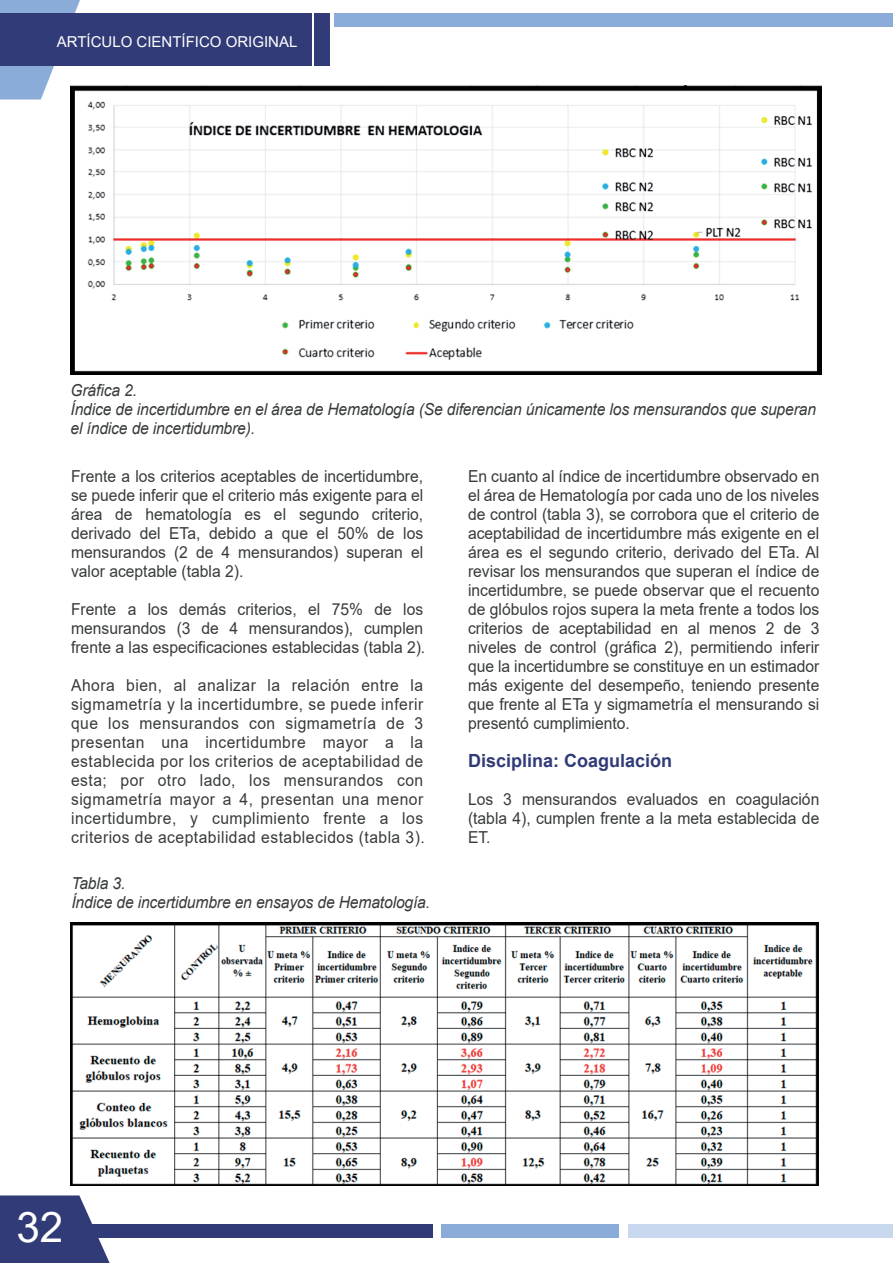
<style>
.page{position:relative;width:893px;height:1263px;background:#fff}
.page>*{position:absolute;margin:0;border:0;box-sizing:border-box;transform-origin:0 0}
.t1{font:42.15px "Arial";color:#fff}
.t2{font:700 18.15px "Arial";color:#303b77}
.t3{font:16.5px/18.9px "Arial";color:#383b3c;text-align:justify;scale:.95 1}
.t4{font:italic 16.5px/18.9px "Arial";letter-spacing:-.01em;color:#383b3c;scale:.95 1}
.t5{font:15px "Arial";color:#fff}
</style>
<div class="page">
<svg style="left:0;top:0;width:80px;height:100px"></svg>
<div style="left:0;top:13px;width:311px;height:52px;background:#303b77"></div>
<div style="left:315px;top:13px;width:15px;height:52px;background:#303b77"></div>
<div style="left:335px;top:13px;width:558px;height:14px;background:#8bacd9"></div>
<div style="left:79px;top:1224px;width:354px;height:13px;background:#303b77"></div>
<div style="left:442px;top:1224px;width:177px;height:13px;background:#8bacd9"></div>
<div style="left:628px;top:1224px;width:265px;height:13px;background:#c8d8ee"></div>
<svg style="left:0;top:1195px;width:110px;height:68px"></svg>
<img style="left:71px;top:922px;width:748px;height:263px">
<img style="left:71px;top:85px;width:750px;height:289px">
<p class="t5" style="left:57px;top:31px;width:242px">ARTÍCULO CIENTÍFICO ORIGINAL</p>
<p class="t4" style="left:71px;top:381px;width:786px">Gráfica 2.<br>Índice de incertidumbre en el área de Hematología (Se diferencian únicamente los mensurandos que superan el índice de incertidumbre).</p>
<p class="t3" style="left:71px;top:467px;width:372px">Frente a los criterios aceptables de incertidumbre, se puede inferir que el criterio más exigente para el área de hematología es el segundo criterio, derivado del ETa, debido a que el 50% de los mensurandos (2 de 4 mensurandos) superan el valor aceptable (tabla 2).</p>
<p class="t3" style="left:71px;top:600px;width:374px;text-align:left">Frente a los demás criterios, el 75% de los mensurandos (3 de 4 mensurandos), cumplen frente a las especificaciones establecidas (tabla 2).</p>
<p class="t3" style="left:71px;top:676px;width:374px">Ahora bien, al analizar la relación entre la sigmametría y la incertidumbre, se puede inferir que los mensurandos con sigmametría de 3 presentan una incertidumbre mayor a la establecida por los criterios de aceptabilidad de esta; por otro lado, los mensurandos con sigmametría mayor a 4, presentan una menor incertidumbre, y cumplimiento frente a los criterios de aceptabilidad establecidos (tabla 3).</p>
<p class="t4" style="left:71px;top:874px;width:379px">Tabla 3.<br>Índice de incertidumbre en ensayos de Hematología.</p>
<p class="t3" style="left:468px;top:467px;width:371px">En cuanto al índice de incertidumbre observado en el área de Hematología por cada uno de los niveles de control (tabla 3), se corrobora que el criterio de aceptabilidad de incertidumbre más exigente en el área es el segundo criterio, derivado del ETa. Al revisar los mensurandos que superan el índice de incertidumbre, se puede observar que el recuento de glóbulos rojos supera la meta frente a todos los criterios de aceptabilidad en al menos 2 de 3 niveles de control (gráfica 2), permitiendo inferir que la incertidumbre se constituye en un estimador más exigente del desempeño, teniendo presente que frente al ETa y sigmametría el mensurando si presentó cumplimiento.</p>
<p class="t2" style="left:468px;top:748px;width:206px">Disciplina: Coagulación</p>
<p class="t3" style="left:468px;top:789px;width:371px">Los 3 mensurandos evaluados en coagulación (tabla 4), cumplen frente a la meta establecida de ET.</p>
<h1 class="t1" style="left:17px;top:1198px;width:48px">32</h1>
</div>
